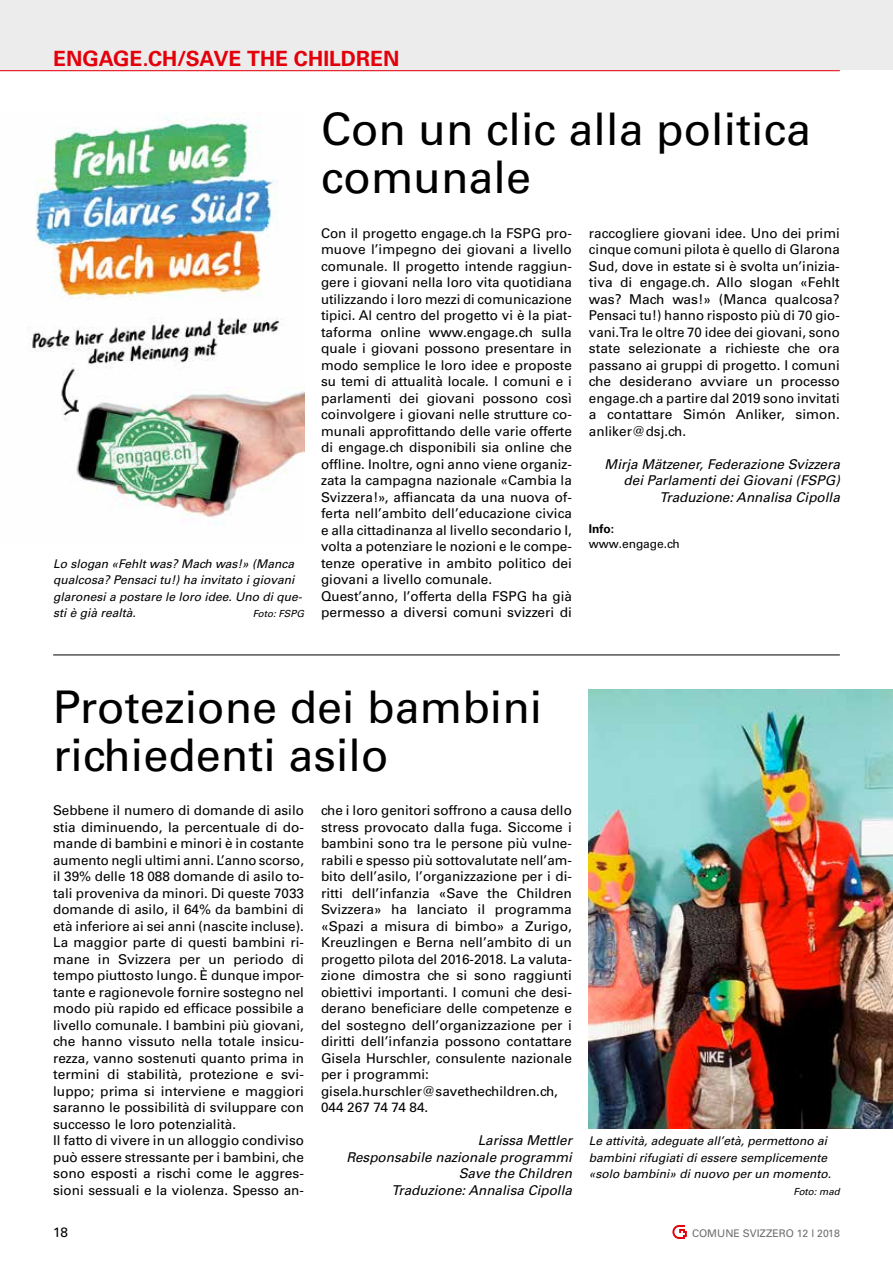
<style>
.page{position:relative;width:893px;height:1263px;background:#fff}
.page>*{position:absolute;margin:0;border:0;box-sizing:border-box;transform-origin:0 0}
.t1{font:45px/48px "Univers LT Std";color:#000}
.t2{font:700 21px "Univers LT Std";color:#e3000b}
.t3{font:13.5px/16.5px "Univers LT Std";color:#000}
.t4{font:italic 13.5px/16.5px "Univers LT Std";color:#000;text-align:right}
.t5{font:italic 12px/16.5px "Univers LT Std";color:#000}
.t6{font:12px "Univers LT Std";color:#000}
.t7{font:700 12px "Univers LT Std";color:#000}
.t8{font:10.5px "Univers LT Std";color:#6e6e6e}
.t9{font:italic 9.75px "Univers LT Std";color:#000}
</style>
<div class="page">
<div style="left:0;top:0;width:893px;height:70px;background:#ececec"></div>
<hr style="left:0;top:70px;width:840px;height:1px;background:#e3000b">
<svg style="left:672px;top:1225px;width:15px;height:14px"></svg>
<hr style="left:53px;top:655px;width:787px;height:1px;background:#000">
<img style="left:27px;top:116px;width:277px;height:409px">
<img style="left:589px;top:690px;width:304px;height:439px">
<h2 class="t2" style="left:53px;top:46px;width:348px">ENGAGE.CH/SAVE THE CHILDREN</h2>
<p class="t5" style="left:53px;top:555px;width:251px">Lo slogan «Fehlt was? Mach was!» (Manca qualcosa? Pensaci tu!) ha invitato i giovani glaronesi a postare le loro idee. Uno di que&shy;sti è già realtà.</p>
<p class="t9" style="left:253px;top:608px;width:53px">Foto: FSPG</p>
<h1 class="t1" style="left:321px;top:105px;width:492px">Con un clic alla politica comunale</h1>
<p class="t3" style="left:321px;top:225px;width:252px">Con il progetto engage.ch la FSPG pro&shy;muove l’impegno dei giovani a livello comunale. Il progetto intende raggiun&shy;gere i giovani nella loro vita quotidiana utilizzando i loro mezzi di comunicazione tipici. Al centro del progetto vi è la piat&shy;taforma online www.engage.ch sulla quale i giovani possono presentare in modo semplice le loro idee e proposte su temi di attualità locale. I comuni e i parlamenti dei giovani possono così coinvolgere i giovani nelle strutture co&shy;munali approfittando delle varie offerte di engage.ch disponibili sia online che offline. Inoltre, ogni anno viene organiz&shy;zata la campagna nazionale «Cambia la Svizzera!», affiancata da una nuova of&shy;ferta nell’ambito dell’educazione civica e alla cittadinanza al livello secondario I, volta a potenziare le nozioni e le compe&shy;tenze operative in ambito politico dei giovani a livello comunale.<br>Quest’anno, l’offerta della FSPG ha già permesso a diversi comuni svizzeri di</p>
<p class="t3" style="left:589px;top:225px;width:252px;text-align:justify">raccogliere giovani idee. Uno dei primi cinque comuni pilota è quello di Glarona Sud, dove in estate si è svolta un’inizia&shy;tiva di engage.ch. Allo slogan «Fehlt was? Mach was!» (Manca qualcosa?<br>Pensaci tu!) hanno risposto più di 70 gio&shy;vani. Tra le oltre 70 idee dei giovani, sono state selezionate a richieste che ora passano ai gruppi di progetto. I comuni che desiderano avviare un processo engage.ch a partire dal 2019 sono invitati a contattare Simón Anliker, simon. anliker@dsj.ch.</p>
<p class="t4" style="left:605px;top:456px;width:237px">Mirja Mätzener, Federazione Svizzera dei Parlamenti dei Giovani (FSPG)<br>Traduzione: Annalisa Cipolla</p>
<p class="t7" style="left:589px;top:522px;width:27px">Info:</p>
<p class="t6" style="left:589px;top:537px;width:92px">www.engage.ch</p>
<h1 class="t1" style="left:53px;top:683px;width:491px">Protezione dei bambini richiedenti asilo</h1>
<p class="t3" style="left:53px;top:802px;width:252px">Sebbene il numero di domande di asilo stia diminuendo, la percentuale di do&shy;mande di bambini e minori è in costante aumento negli ultimi anni. L’anno scorso, il 39% delle 18 088 domande di asilo to&shy;tali proveniva da minori. Di queste 7033 domande di asilo, il 64% da bambini di età inferiore ai sei anni (nascite incluse).<br>La maggior parte di questi bambini ri&shy;mane in Svizzera per un periodo di tempo piuttosto lungo. È dunque impor&shy;tante e ragionevole fornire sostegno nel modo più rapido ed efficace possibile a livello comunale. I bambini più giovani, che hanno vissuto nella totale insicu&shy;rezza, vanno sostenuti quanto prima in termini di stabilità, protezione e svi&shy;luppo; prima si interviene e maggiori saranno le possibilità di sviluppare con successo le loro potenzialità.<br>Il fatto di vivere in un alloggio condiviso può essere stressante per i bambini, che sono esposti a rischi come le aggres&shy;sioni sessuali e la violenza. Spesso an-</p>
<p class="t3" style="left:321px;top:802px;width:252px">che i loro genitori soffrono a causa dello stress provocato dalla fuga. Siccome i bambini sono tra le persone più vulne&shy;rabili e spesso più sottovalutate nell’am&shy;bito dell’asilo, l’organizzazione per i di&shy;ritti dell’infanzia «Save the Children Svizzera» ha lanciato il programma «Spazi a misura di bimbo» a Zurigo, Kreuzlingen e Berna nell’ambito di un progetto pilota del 2016-2018. La valuta&shy;zione dimostra che si sono raggiunti obiettivi importanti. I comuni che desi&shy;derano beneficiare delle competenze e del sostegno dell’organizzazione per i diritti dell’infanzia possono contattare Gisela Hurschler, consulente nazionale per i programmi: gisela.hurschler@savethechildren.ch, 044 267 74 74 84.</p>
<p class="t4" style="left:346px;top:1132px;width:227px">Larissa Mettler<br>Responsabile nazionale programmi<br>Save the Children<br>Traduzione: Annalisa Cipolla</p>
<p class="t5" style="left:589px;top:1133px;width:244px">Le attività, adeguate all’età, permettono ai bambini rifugiati di essere semplicemente «solo bambini» di nuovo per un momento.</p>
<p class="t9" style="left:793px;top:1185px;width:48px">Foto: mad</p>
<p class="t3" style="left:53px;top:1224px;width:16px">18</p>
<p class="t8" style="left:692px;top:1227px;width:149px">COMUNE SVIZZERO 12 l 2018</p>
</div>
